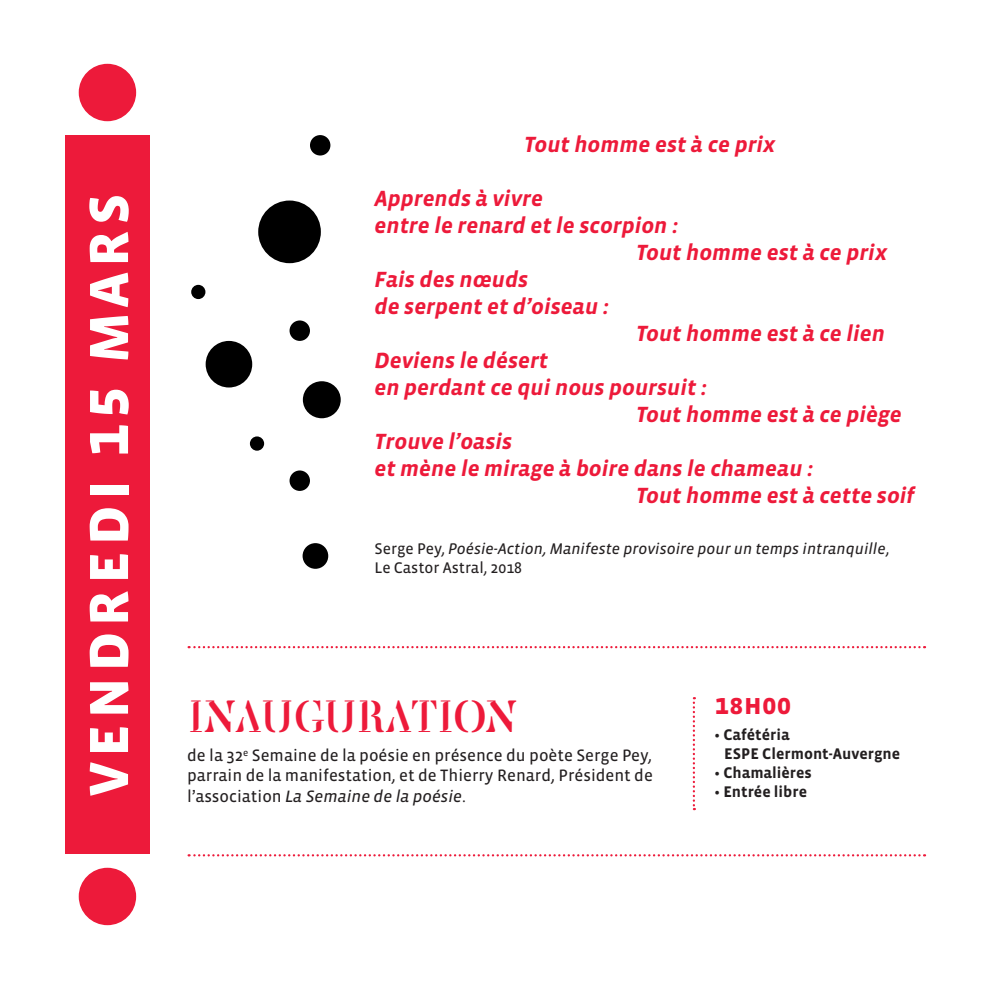
<style>
.page{position:relative;width:989px;height:989px;background:#fff}
.page>*{position:absolute;margin:0;border:0;box-sizing:border-box;transform-origin:0 0}
.t1{font:69.75px "Vista Sans SC Bold";letter-spacing:.05em;color:#fff}
.t2{font:45px "Saluzzo";color:#ed1a3a}
.t3{font:29.25px "Vista Sans SC Bold";color:#ed1a3a}
.t4{font:italic 700 22.5px "Vista Sans";color:#ed1a3a}
.t5{font:16.88px/20.2px "Vista Sans Reg";color:#231f20;text-align:justify}
.t6{font:italic 15.75px/18.9px "Vista Sans Reg";color:#231f20}
.t7{font:700 15.75px/18.9px "Vista Sans";color:#231f20}
.s1{font-style:normal}
.s2{font-style:italic}
</style>
<div class="page">
<div style="left:65px;top:135px;width:84px;height:719px;background:#ed1a3a"></div>
<div style="left:79px;top:64px;width:57px;height:57px;background:#ed1a3a;border-radius:50%"></div>
<div style="left:79px;top:867px;width:57px;height:58px;background:#ed1a3a;border-radius:50%"></div>
<svg style="left:692px;top:697px;width:3px;height:113px"></svg>
<svg style="left:189px;top:646px;width:736px;height:2px"></svg>
<svg style="left:189px;top:854px;width:736px;height:2px"></svg>
<div style="left:258px;top:200px;width:63px;height:63px;background:#000;border-radius:50%"></div>
<div style="left:303px;top:381px;width:38px;height:37px;background:#000;border-radius:50%"></div>
<div style="left:310px;top:135px;width:20px;height:20px;background:#000;border-radius:50%"></div>
<div style="left:191px;top:285px;width:14px;height:14px;background:#000;border-radius:50%"></div>
<div style="left:250px;top:436px;width:14px;height:15px;background:#000;border-radius:50%"></div>
<div style="left:206px;top:341px;width:46px;height:46px;background:#000;border-radius:50%"></div>
<div style="left:289px;top:470px;width:21px;height:21px;background:#000;border-radius:50%"></div>
<div style="left:289px;top:320px;width:21px;height:21px;background:#000;border-radius:50%"></div>
<div style="left:302px;top:543px;width:26px;height:26px;background:#000;border-radius:50%"></div>
<h1 class="t1" style="left:69px;top:796px;width:605px;rotate:-90deg">vendredi 15 mars</h1>
<p class="t4" style="left:524px;top:133px;width:253px">Tout homme est à ce prix</p>
<p class="t4" style="left:374px;top:187px;width:170px">Apprends à vivre</p>
<p class="t4" style="left:374px;top:214px;width:305px">entre le renard et le scorpion :</p>
<p class="t4" style="left:636px;top:241px;width:253px">Tout homme est à ce prix</p>
<p class="t4" style="left:374px;top:268px;width:155px">Fais des nœuds</p>
<p class="t4" style="left:374px;top:295px;width:235px">de serpent et d’oiseau :</p>
<p class="t4" style="left:636px;top:322px;width:250px">Tout homme est à ce lien</p>
<p class="t4" style="left:374px;top:349px;width:175px">Deviens le désert</p>
<p class="t4" style="left:374px;top:376px;width:333px">en perdant ce qui nous poursuit :</p>
<p class="t4" style="left:636px;top:403px;width:267px">Tout homme est à ce piège</p>
<p class="t4" style="left:374px;top:430px;width:139px">Trouve l’oasis</p>
<p class="t4" style="left:374px;top:457px;width:440px">et mène le mirage à boire dans le chameau :</p>
<p class="t4" style="left:636px;top:484px;width:280px">Tout homme est à cette soif</p>
<p class="t6" style="left:374px;top:540px;width:516px"><span class="s1">Serge Pey,</span> Poésie-Action, Manifeste provisoire pour un temps intranquille<span class="s1">,<br>Le Castor Astral, 2018</span></p>
<h2 class="t2" style="left:187px;top:687px;width:331px">INAUGURATION</h2>
<p class="t5" style="left:187px;top:745px;width:467px">de la 32<sup>e</sup> Semaine de la poésie en présence du poète Serge Pey, parrain de la manifestation, et de Thierry Renard, Président de l’association <span class="s2">La Semaine de la poésie</span>.</p>
<h3 class="t3" style="left:714px;top:689px;width:78px">18h00</h3>
<p class="t7" style="left:724px;top:725px;width:177px;text-indent:-10px">• Cafétéria<br>ESPE Clermont-Auvergne</p>
<p class="t7" style="left:714px;top:763px;width:99px">• Chamalières</p>
<p class="t7" style="left:714px;top:782px;width:94px">• Entrée libre</p>
</div>
